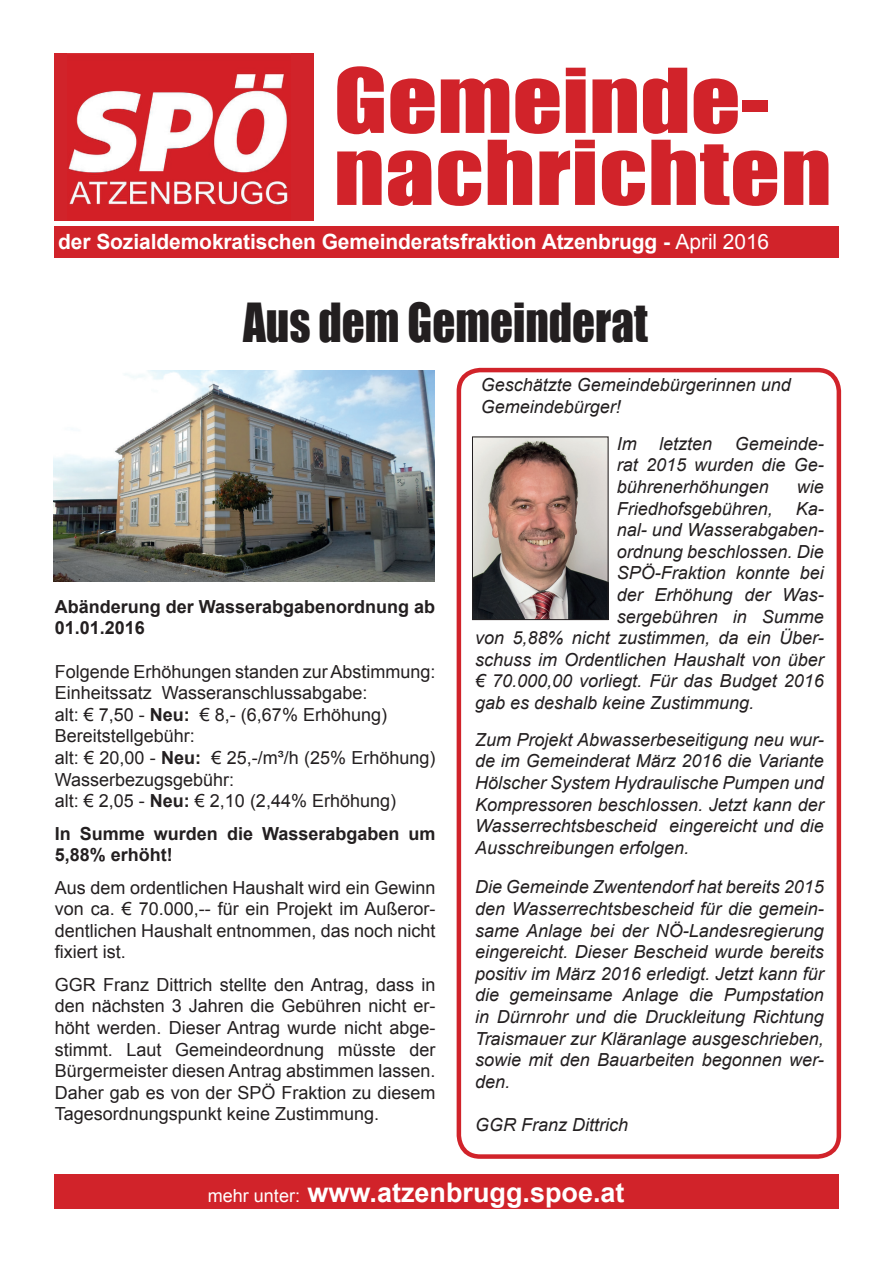
<style>
.page{position:relative;width:893px;height:1263px;background:#fff}
.page>*{position:absolute;margin:0;border:0;box-sizing:border-box;transform-origin:0 0}
.t1{font:82.5px/72px "Impact";letter-spacing:.005em;color:#d1232a;scale:1.18 1}
.t2{font:49.5px "Impact";color:#231f20;scale:.91 1}
.t3{font:700 27px "Arial";color:#fff}
.t4{font:700 21px "Arial";letter-spacing:-.005em;color:#fff}
.t5{font:italic 18px/21.6px "Arial";color:#231f20;text-align:justify}
.t6{font:18px/21.6px "Arial";color:#231f20;text-align:justify}
.t7{font:700 18px/21.6px "Arial";color:#231f20}
.s1{font-weight:400}
.s2{font-weight:700}
.s3{font-weight:400;font-size:18px}
</style>
<div class="page">
<div style="left:54px;top:53px;width:259px;height:167px;background:#d1232a"></div>
<img style="left:68px;top:53px;width:222px;height:152px">
<div style="left:54px;top:226px;width:785px;height:31px;background:#d1232a"></div>
<div style="left:55px;top:1174px;width:784px;height:35px;background:#d1232a"></div>
<img style="left:53px;top:370px;width:382px;height:212px">
<div style="left:457px;top:368px;width:384px;height:791px;border:4px solid #d1232a;border-radius:21px"></div>
<img style="left:474px;top:439px;width:132px;height:179px">
<div style="left:472px;top:437px;width:136px;height:183px;border:1px solid #231f20"></div>
<h1 class="t1" style="left:334px;top:62px;width:423px">Gemeinde&shy;nachrichten</h1>
<p class="t4" style="left:58px;top:228px;width:712px">der Sozialdemokratischen Gemeinderatsfraktion Atzenbrugg - <span class="s1">April 2016</span></p>
<h2 class="t2" style="left:243px;top:284px;width:446px">Aus dem Gemeinderat</h2>
<p class="t5" style="left:481px;top:375px;width:312px">Geschätzte Gemeindebürgerinnen und<br>Gemeindebürger!</p>
<p class="t7" style="left:55px;top:596px;width:382px">Abänderung der Wasserabgabenordnung ab<br>01.01.2016</p>
<p class="t6" style="left:55px;top:661px;width:382px;text-align:left">Folgende Erhöhungen standen zur Abstimmung:<br>Einheitssatz Wasseranschlussabgabe:<br>alt: € 7,50 - <span class="s2">Neu:</span> € 8,- (6,67% Erhöhung)<br>Bereitstellgebühr:<br>alt: € 20,00 - <span class="s2">Neu:</span> € 25,-/m³/h (25% Erhöhung)<br>Wasserbezugsgebühr:<br>alt: € 2,05 - <span class="s2">Neu:</span> € 2,10 (2,44% Erhöhung)</p>
<p class="t7" style="left:55px;top:823px;width:382px">In Summe wurden die Wasserabgaben um<br>5,88% erhöht!</p>
<p class="t6" style="left:55px;top:877px;width:382px">Aus dem ordentlichen Haushalt wird ein Gewinn von ca. € 70.000,-- für ein Projekt im Außeror&shy;dentlichen Haushalt entnommen, das noch nicht fixiert ist.</p>
<p class="t6" style="left:55px;top:974px;width:382px">GGR Franz Dittrich stellte den Antrag, dass in den nächsten 3 Jahren die Gebühren nicht er&shy;höht werden. Dieser Antrag wurde nicht abge&shy;stimmt. Laut Gemeindeordnung müsste der Bürgermeister diesen Antrag abstimmen lassen.<br>Daher gab es von der SPÖ Fraktion zu diesem Tagesordnungspunkt keine Zustimmung.</p>
<p class="t5" style="left:617px;top:433px;width:209px">Im letzten Gemeinde&shy;rat 2015 wurden die Ge&shy;bührenerhöhungen</p>
<p class="t5" style="left:797px;top:476px;width:28px">wie</p>
<p class="t5" style="left:617px;top:498px;width:158px">Friedhofsgebühren,</p>
<p class="t5" style="left:796px;top:498px;width:30px">Ka-</p>
<p class="t5" style="left:617px;top:519px;width:209px">nal- und Wasserabgaben-</p>
<p class="t5" style="left:617px;top:541px;width:209px">ordnung beschlossen. Die</p>
<p class="t5" style="left:617px;top:563px;width:209px">SPÖ-Fraktion konnte bei</p>
<p class="t5" style="left:617px;top:584px;width:209px">der Erhöhung der Was-</p>
<p class="t5" style="left:617px;top:606px;width:209px">sergebühren in Summe</p>
<p class="t5" style="left:475px;top:627px;width:350px">von 5,88% nicht zustimmen, da ein Über-</p>
<p class="t5" style="left:475px;top:649px;width:350px">schuss im Ordentlichen Haushalt von über</p>
<p class="t5" style="left:475px;top:671px;width:350px">€ 70.000,00 vorliegt. Für das Budget 2016</p>
<p class="t5" style="left:475px;top:692px;width:281px">gab es deshalb keine Zustimmung.</p>
<p class="t5" style="left:475px;top:729px;width:350px">Zum Projekt Abwasserbeseitigung neu wur&shy;de im Gemeinderat März 2016 die Variante Hölscher System Hydraulische Pumpen und Kompressoren beschlossen. Jetzt kann der Wasserrechtsbescheid eingereicht und die Ausschreibungen erfolgen.</p>
<p class="t5" style="left:475px;top:876px;width:350px">Die Gemeinde Zwentendorf hat bereits 2015 den Wasserrechtsbescheid für die gemein&shy;same Anlage bei der NÖ-Landesregierung eingereicht. Dieser Bescheid wurde bereits positiv im März 2016 erledigt. Jetzt kann für die gemeinsame Anlage die Pumpstation in Dürnrohr und die Druckleitung Richtung Traismauer zur Kläranlage ausgeschrieben, sowie mit den Bauarbeiten begonnen wer&shy;den.</p>
<p class="t5" style="left:475px;top:1114px;width:155px">GGR Franz Dittrich</p>
<h3 class="t3" style="left:208px;top:1174px;width:418px"><span class="s3">mehr unter:</span> www.atzenbrugg.spoe.at</h3>
</div>
